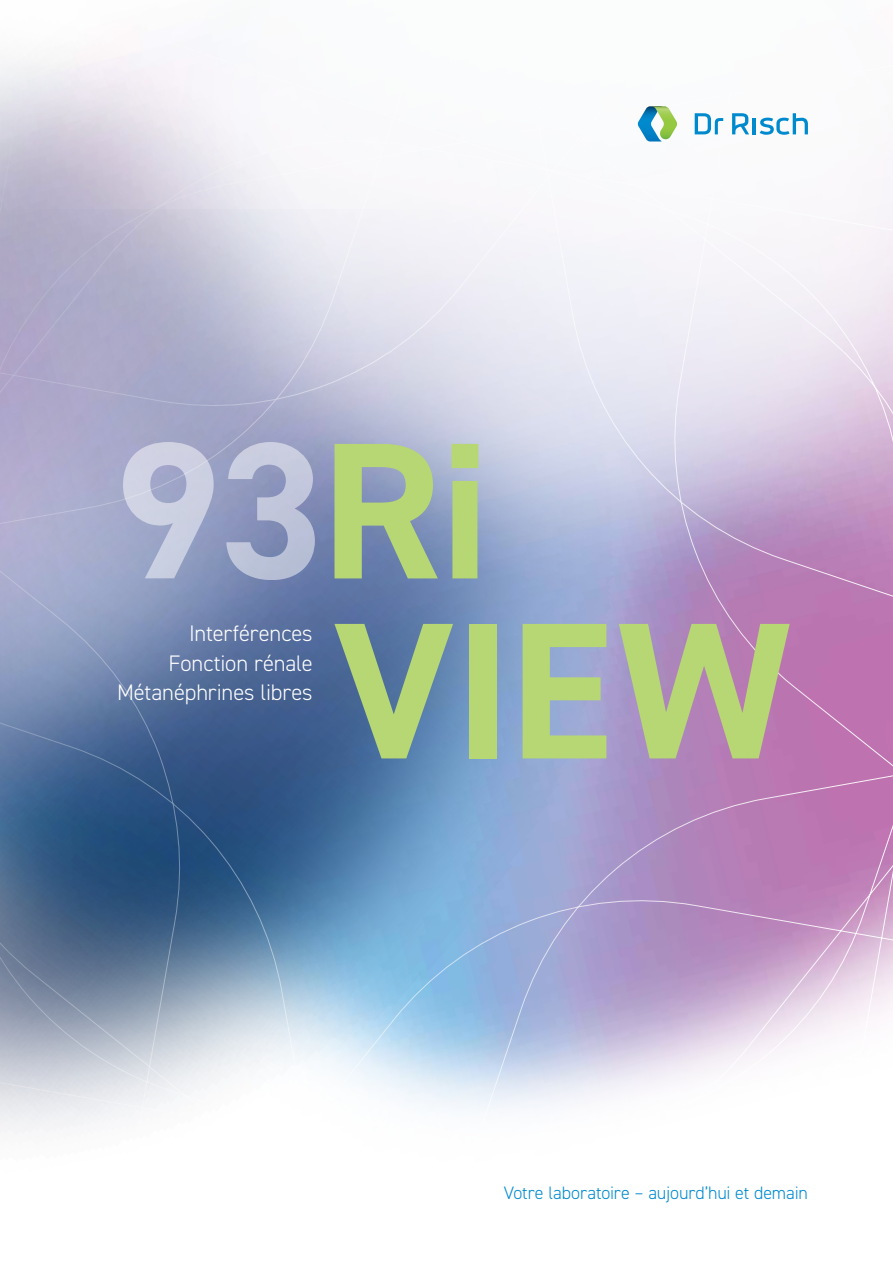
<style>
.page{position:relative;width:893px;height:1263px;background:#fff}
.page>*{position:absolute;margin:0;border:0;box-sizing:border-box;transform-origin:0 0}
.t1{font:700 195px/180.1px "DIN2014";letter-spacing:-.01em;color:#b6d774}
.t2{font:300 22.5px/29.2px "DIN2014";letter-spacing:-.005em;color:#fff;text-align:right}
.t3{font:300 18px "DIN2014";letter-spacing:-.005em;color:#008ace}
.s1{color:#fff}
</style>
<div class="page">
<svg style="left:0;top:742px;width:893px;height:393px"></svg>
<img style="left:605px;top:113px;width:288px;height:629px">
<img style="left:0;top:53px;width:605px;height:939px">
<img style="left:326px;top:53px;width:279px;height:307px">
<svg style="left:638px;top:106px;width:39px;height:35px"></svg>
<svg style="left:695px;top:113px;width:28px;height:21px"></svg>
<svg style="left:732px;top:113px;width:17px;height:21px"></svg>
<hr style="left:753px;top:118px;width:3px;height:16px;background:#008ace">
<svg style="left:760px;top:113px;width:48px;height:22px"></svg>
<h1 class="t1" style="left:334px;top:419px;width:458px;text-indent:-218px"><span class="s1">93</span>Ri<br>VIEW</h1>
<p class="t2" style="left:117px;top:619px;width:197px">Interférences<br>Fonction rénale<br>Métanéphrines libres</p>
<p class="t3" style="left:504px;top:1182px;width:306px">Votre laboratoire – aujourd’hui et demain</p>
</div>
